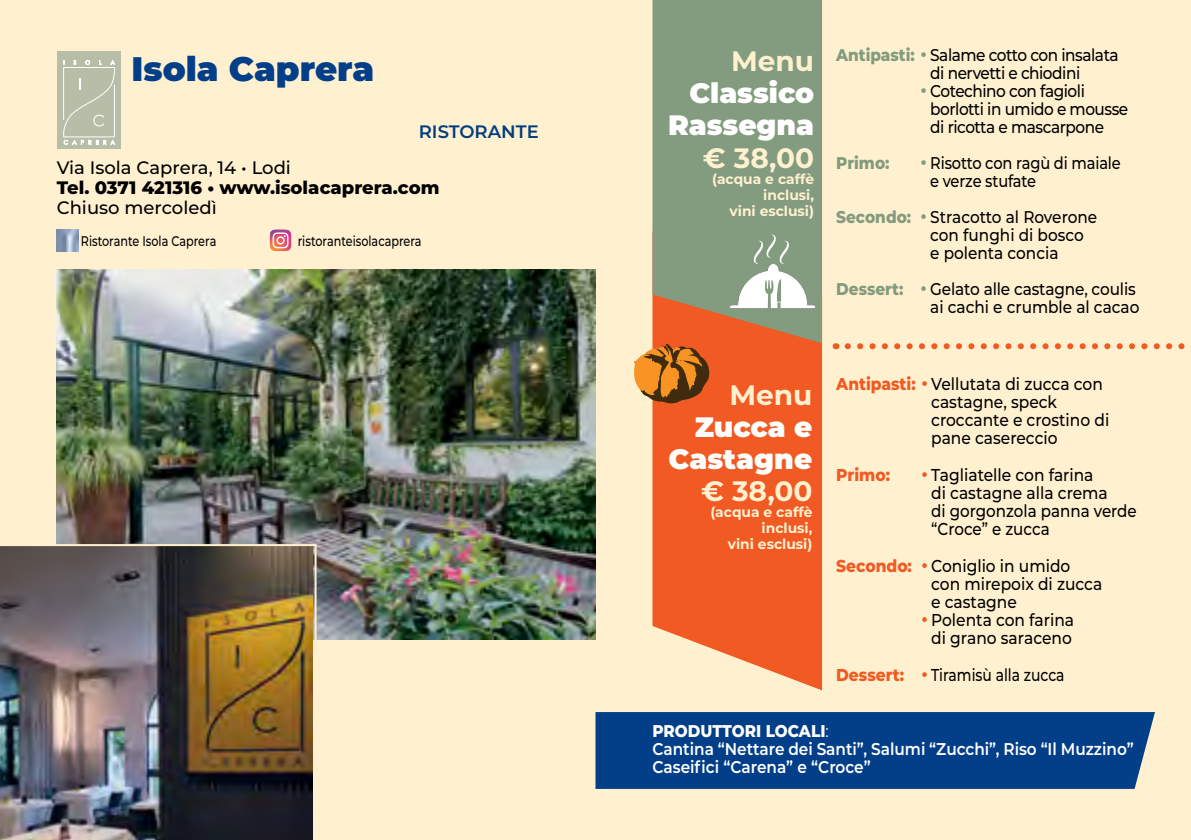
<style>
.page{position:relative;width:1191px;height:840px;background:#fff}
.page>*{position:absolute;margin:0;border:0;box-sizing:border-box;transform-origin:0 0}
.t1{font:900 34px "Montserrat";color:#023f88}
.t2{font:900 28px/32px "Montserrat";color:#fff;text-align:right}
.t3{font:700 28px "Montserrat";color:#fff1d0}
.t4{font:500 18px "Montserrat";color:#000}
.t5{font:800 18px "Montserrat";color:#000}
.t6{font:600 18px "Montserrat";color:#003e7e}
.t7{font:500 17.2px/18.2px "Montserrat";color:#000;scale:.9 1}
.t8{font:500 17.2px "Montserrat";color:#000;scale:.81 1}
.t9{font:800 17.2px "Montserrat";color:#f15a22;scale:.9 1}
.t10{font:500 17px/18px "Montserrat";letter-spacing:-.015em;color:#000;scale:.9 1}
.t11{font:600 17px/18px "Montserrat";color:#fff;scale:.9 1}
.t12{font:500 17px/18px "Montserrat";letter-spacing:-.015em;color:#000;scale:.86 1}
.t13{font:800 17px "Montserrat";color:#839b7e;scale:.9 1}
.t14{font:700 14px/16px "Montserrat";color:#fff1d0;text-align:right}
.t15{font:500 14px "Montserrat";color:#000;scale:.8 1}
.s1{font-weight:800;color:#839b7e}
.s2{color:#839b7e}
.s3{font-weight:800;color:#f15a22}
.s4{color:#f15a22}
.s5{font-weight:800}
.s6{font-weight:400}
</style>
<div class="page">
<div style="left:0;top:0;width:595px;height:839px;background:#fff1d0"></div>
<div style="left:595px;top:0;width:596px;height:839px;background:#fff1d0"></div>
<img style="left:57px;top:269px;width:538px;height:369px">
<img style="left:0;top:543px;width:316px;height:296px">
<img style="left:57px;top:229px;width:21px;height:22px">
<svg style="left:270px;top:229px;width:21px;height:22px"></svg>
<svg style="left:652px;top:343px;width:170px;height:347px;background:#f26933"></svg>
<svg style="left:652px;top:0;width:170px;height:343px;background:#8c9677"></svg>
<svg style="left:634px;top:343px;width:76px;height:60px;background:#ba702b"></svg>
<div style="left:595px;top:712px;width:560px;height:76px;background:#023f88"></div>
<svg style="left:730px;top:234px;width:85px;height:74px;background:#acbca8"></svg>
<svg style="left:847px;top:343px;width:344px;height:6px"></svg>
<div style="left:57px;top:51px;width:64px;height:97px;background:#b7bda7"></div>
<svg style="left:63px;top:60px;width:53px;height:84px"></svg>
<h1 class="t1" style="left:132px;top:43px;width:244px">Isola Caprera</h1>
<p class="t6" style="left:419px;top:118px;width:121px">RISTORANTE</p>
<p class="t4" style="left:57px;top:154px;width:236px">Via Isola Caprera, 14 • Lodi</p>
<p class="t5" style="left:57px;top:174px;width:384px">Tel. 0371 421316 • www.isolacaprera.com</p>
<p class="t4" style="left:57px;top:194px;width:161px">Chiuso mercoledì</p>
<p class="t15" style="left:81px;top:231px;width:171px">Ristorante Isola Caprera</p>
<p class="t15" style="left:298px;top:231px;width:156px">ristoranteisolacaprera</p>
<h2 class="t3" style="left:731px;top:41px;width:84px">Menu</h2>
<h2 class="t2" style="left:668px;top:76px;width:147px">Classico<br>Rassegna</h2>
<h2 class="t3" style="left:703px;top:137px;width:113px">€ 38,00</h2>
<p class="t14" style="left:712px;top:170px;width:104px">(acqua e caffè inclusi,<br>vini esclusi)</p>
<p class="t10" style="left:930px;top:45px;width:211px;text-indent:-94px"><span class="s1">Antipasti:</span> <span class="s2">•</span> Salame cotto con insalata di nervetti e chiodini</p>
<p class="t10" style="left:930px;top:81px;width:222px;text-indent:-10px"><span class="s2">•</span> Cotechino con fagioli borlotti in umido e mousse di ricotta e mascarpone</p>
<p class="t13" style="left:836px;top:150px;width:61px">Primo:</p>
<p class="t12" style="left:930px;top:153px;width:223px;text-indent:-10px"><span class="s2">•</span> Risotto con ragù di maiale e verze stufate</p>
<p class="t10" style="left:930px;top:207px;width:187px;text-indent:-94px"><span class="s1">Secondo:</span> <span class="s2">•</span> Stracotto al Roverone con funghi di bosco e polenta concia</p>
<p class="t10" style="left:836px;top:279px;width:338px;text-align:right"><span class="s1">Dessert:</span> <span class="s2">•</span> Gelato alle castagne, coulis ai cachi e crumble al cacao</p>
<h2 class="t3" style="left:729px;top:375px;width:84px">Menu</h2>
<h2 class="t2" style="left:668px;top:409px;width:145px">Zucca e<br>Castagne</h2>
<h2 class="t3" style="left:701px;top:471px;width:113px">€ 38,00</h2>
<p class="t14" style="left:710px;top:503px;width:104px">(acqua e caffè inclusi,<br>vini esclusi)</p>
<p class="t7" style="left:931px;top:373px;width:199px;text-indent:-95px"><span class="s3">Antipasti:</span> <span class="s4">•</span> Vellutata di zucca con castagne, speck croccante e crostino di pane casereccio</p>
<p class="t9" style="left:836px;top:461px;width:61px">Primo:</p>
<p class="t7" style="left:931px;top:464px;width:230px;text-indent:-10px"><span class="s4">•</span> Tagliatelle con farina<br>di castagne alla crema<br>di gorgonzola panna verde “Croce” e zucca</p>
<p class="t7" style="left:931px;top:555px;width:192px;text-indent:-95px"><span class="s3">Secondo:</span> <span class="s4">•</span> Coniglio in umido con mirepoix di zucca e castagne</p>
<p class="t7" style="left:921px;top:610px;width:172px;text-align:center"><span class="s4">•</span> Polenta con farina di grano saraceno</p>
<p class="t8" style="left:836px;top:662px;width:283px"><span class="s3">Dessert:</span> <span class="s4">•</span> Tiramisù alla zucca</p>
<p class="t11" style="left:652px;top:720px;width:536px"><span class="s5">PRODUTTORI LOCALI</span><span class="s6">:<br></span>Cantina “Nettare dei Santi”, Salumi “Zucchi”, Riso “Il Muzzino”<br>Caseifici “Carena” e “Croce”</p>
</div>
